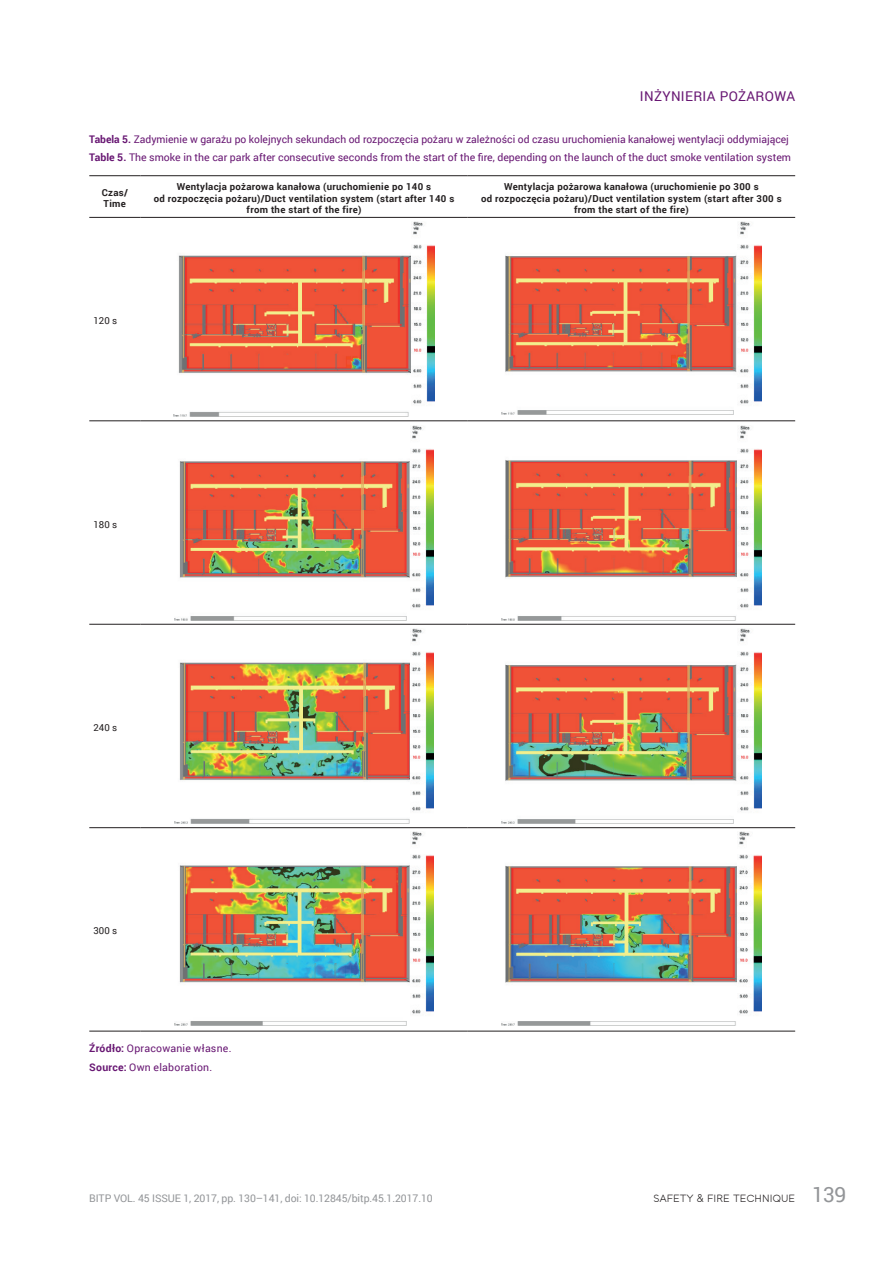
<style>
.page{position:relative;width:893px;height:1263px;background:#fff}
.page>*{position:absolute;margin:0;border:0;box-sizing:border-box;transform-origin:0 0}
.t1{font:13.5px "Roboto";letter-spacing:.025em;color:#681773}
.t2{font:10.5px/18px "Roboto";color:#681773}
.t3{font:10.5px "Roboto";letter-spacing:-.01em;color:#939598}
.t4{font:10.5px/18.3px "Roboto";letter-spacing:.025em;color:#681773}
.t5{font:10.5px "Toma Sans";color:#231f20}
.t6{font:700 9.6px/11.6px "Roboto";letter-spacing:.03em;color:#231f20;text-align:center}
.t7{font:9.6px "Roboto";color:#231f20}
.s1{font-weight:700}
.s2{font-family:"Roboto";font-size:21px;color:#939598}
</style>
<div class="page">
<hr style="left:89px;top:175px;width:51px;height:1px;background:#231f20">
<hr style="left:140px;top:175px;width:328px;height:1px;background:#231f20">
<hr style="left:468px;top:175px;width:327px;height:1px;background:#231f20">
<hr style="left:89px;top:1031px;width:51px;height:1px;background:#231f20">
<hr style="left:140px;top:1031px;width:328px;height:1px;background:#231f20">
<hr style="left:468px;top:1031px;width:327px;height:1px;background:#231f20">
<hr style="left:89px;top:217px;width:51px;height:1px;background:#231f20">
<hr style="left:140px;top:217px;width:328px;height:1px;background:#231f20">
<hr style="left:468px;top:217px;width:327px;height:1px;background:#231f20">
<hr style="left:89px;top:421px;width:51px;height:1px;background:#231f20">
<hr style="left:140px;top:421px;width:328px;height:1px;background:#231f20">
<hr style="left:468px;top:421px;width:327px;height:1px;background:#231f20">
<hr style="left:89px;top:624px;width:51px;height:1px;background:#231f20">
<hr style="left:140px;top:624px;width:328px;height:1px;background:#231f20">
<hr style="left:468px;top:624px;width:327px;height:1px;background:#231f20">
<hr style="left:89px;top:827px;width:51px;height:1px;background:#231f20">
<hr style="left:140px;top:827px;width:328px;height:1px;background:#231f20">
<hr style="left:468px;top:827px;width:327px;height:1px;background:#231f20">
<img style="left:173px;top:255px;width:238px;height:162px">
<img style="left:411px;top:222px;width:24px;height:182px">
<img style="left:502px;top:255px;width:235px;height:160px">
<img style="left:738px;top:222px;width:23px;height:182px">
<img style="left:174px;top:461px;width:236px;height:159px">
<img style="left:410px;top:425px;width:24px;height:183px">
<img style="left:501px;top:460px;width:236px;height:160px">
<img style="left:738px;top:425px;width:23px;height:183px">
<img style="left:174px;top:662px;width:236px;height:161px">
<img style="left:410px;top:628px;width:24px;height:183px">
<img style="left:501px;top:664px;width:236px;height:159px">
<img style="left:738px;top:628px;width:23px;height:183px">
<img style="left:174px;top:865px;width:236px;height:160px">
<img style="left:410px;top:832px;width:24px;height:182px">
<img style="left:502px;top:865px;width:236px;height:160px">
<img style="left:738px;top:832px;width:23px;height:182px">
<h1 class="t1" style="left:640px;top:86px;width:157px">INŻYNIERIA POŻAROWA</h1>
<p class="t2" style="left:89px;top:130px;width:703px"><span class="s1">Tabela 5.</span> Zadymienie w garażu po kolejnych sekundach od rozpoczęcia pożaru w zależności od czasu uruchomienia kanałowej wentylacji oddymiającej<br><span class="s1">Table 5.</span> The smoke in the car park after consecutive seconds from the start of the fire, depending on the launch of the duct smoke ventilation system</p>
<p class="t6" style="left:102px;top:186px;width:28px;text-align:left">Czas/<br>Time</p>
<p class="t6" style="left:154px;top:180px;width:302px">Wentylacja pożarowa kanałowa (uruchomienie po 140 s<br>od rozpoczęcia pożaru)/Duct ventilation system (start after 140 s from the start of the fire)</p>
<p class="t6" style="left:481px;top:180px;width:302px">Wentylacja pożarowa kanałowa (uruchomienie po 300 s<br>od rozpoczęcia pożaru)/Duct ventilation system (start after 300 s from the start of the fire)</p>
<p class="t7" style="left:94px;top:314px;width:25px">120 s</p>
<p class="t7" style="left:94px;top:517px;width:25px">180 s</p>
<p class="t7" style="left:94px;top:721px;width:25px">240 s</p>
<p class="t7" style="left:94px;top:924px;width:25px">300 s</p>
<p class="t4" style="left:89px;top:1039px;width:144px"><span class="s1">Źródło:</span> Opracowanie własne.<br><span class="s1">Source:</span> Own elaboration.</p>
<p class="t3" style="left:89px;top:1190px;width:345px">BITP VOL. 45 ISSUE 1, 2017, pp. 130–141, doi: 10.12845/bitp.45.1.2017.10</p>
<p class="t5" style="left:653px;top:1190px;width:194px">SAFETY &amp; FIRE TECHNIQUE <span class="s2">139</span></p>
</div>
